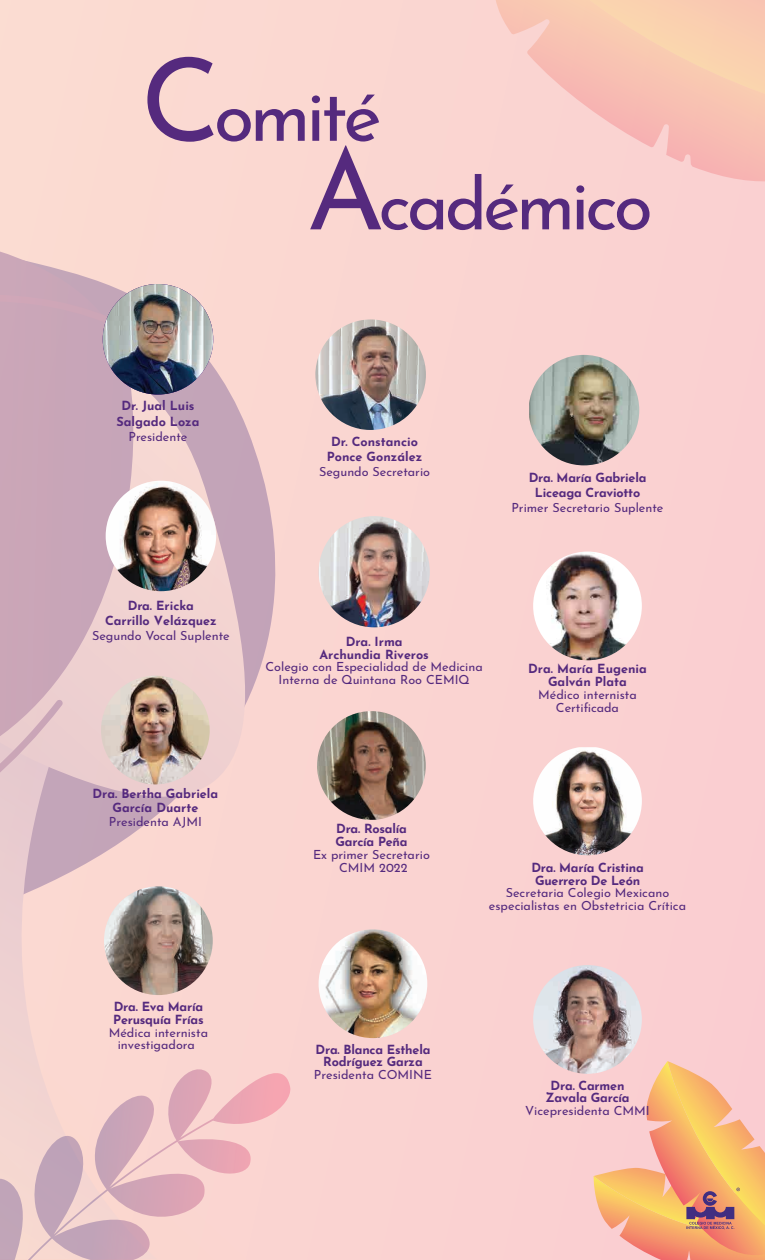
<style>
.page{position:relative;width:765px;height:1260px;background:#fff}
.page>*{position:absolute;margin:0;border:0;box-sizing:border-box;transform-origin:0 0}
.t1{font:73.62px "Josefin Sans";letter-spacing:-.055em;color:#552a7e}
.t2{font:71.5px "Josefin Sans";letter-spacing:-.055em;color:#552a7e}
.t3{font:700 12.62px/12.8px "Josefin Sans";letter-spacing:-.015em;color:#552a7e;text-align:center}
.t4{font:12.62px/12.8px "Josefin Sans";color:#552a7e;text-align:center}
.s1{font-size:114.88px}
.s2{font-size:111.5px}
</style>
<div class="page">
<div style="left:154px;top:0;width:611px;height:1260px;background:#fad3d1"></div>
<div style="left:195px;top:250px;width:80px;height:819px;background:#fad6d1"></div>
<div style="left:154px;top:858px;width:74px;height:211px;background:#fad6d1"></div>
<svg style="left:154px;top:288px;width:121px;height:570px;background:#e8c6c9"></svg>
<svg style="left:0;top:0;width:154px;height:1069px;background:#e7c6c9"></svg>
<svg style="left:0;top:25px;width:195px;height:575px;background:#e5c3c6"></svg>
<svg style="left:0;top:699px;width:63px;height:370px;background:#e7c8cb"></svg>
<svg style="left:490px;top:0;width:275px;height:181px;background:#f9cac6"></svg>
<svg style="left:497px;top:0;width:268px;height:121px;background:#f9c9b6"></svg>
<svg style="left:0;top:1069px;width:290px;height:191px;background:#eac3c6"></svg>
<svg style="left:593px;top:1061px;width:172px;height:199px;background:#f4b68c"></svg>
<img style="left:533px;top:747px;width:109px;height:108px">
<img style="left:319px;top:516px;width:111px;height:111px;border-radius:56px">
<img style="left:533px;top:552px;width:109px;height:108px;border-radius:54px">
<img style="left:101px;top:676px;width:109px;height:108px;border-radius:54px">
<img style="left:317px;top:711px;width:109px;height:109px;border-radius:54px">
<img style="left:104px;top:886px;width:109px;height:109px;border-radius:54px">
<img style="left:533px;top:965px;width:109px;height:109px;border-radius:54px">
<img style="left:319px;top:929px;width:108px;height:109px;border-radius:54px">
<img style="left:103px;top:284px;width:110px;height:111px;border-radius:55px">
<img style="left:315px;top:319px;width:111px;height:111px;border-radius:55px">
<img style="left:529px;top:355px;width:110px;height:110px">
<img style="left:106px;top:481px;width:110px;height:110px;border-radius:55px">
<h1 class="t1" style="left:141px;top:54px;width:242px"><span class="s1">C</span>omité</h1>
<h2 class="t2" style="left:307px;top:145px;width:348px"><span class="s2">A</span>cadémico</h2>
<p class="t3" style="left:116px;top:397px;width:85px;line-height:15.1px">Dr. Jual Luis<br>Salgado Loza</p>
<p class="t4" style="left:129px;top:428px;width:60px">Presidente</p>
<p class="t3" style="left:105px;top:596px;width:113px;line-height:15.1px">Dra. Ericka<br>Carrillo Velázquez</p>
<p class="t4" style="left:92px;top:627px;width:139px">Segundo Vocal Suplente</p>
<p class="t3" style="left:93px;top:784px;width:127px;line-height:14.1px">Dra. Bertha Gabriela<br>García Duarte</p>
<p class="t4" style="left:109px;top:814px;width:95px">Presidenta AJMI</p>
<p class="t3" style="left:113px;top:998px;width:92px;text-align:left">Dra. Eva María<br>Perusquía Frías</p>
<p class="t4" style="left:109px;top:1024px;width:101px">Médica internista investigadora</p>
<p class="t3" style="left:327px;top:432px;width:97px;line-height:15.1px">Dr. Constancio<br>Ponce González</p>
<p class="t4" style="left:319px;top:464px;width:113px">Segundo Secretario</p>
<p class="t3" style="left:529px;top:468px;width:119px;line-height:15.1px">Dra. María Gabriela<br>Liceaga Craviotto</p>
<p class="t4" style="left:511px;top:500px;width:154px">Primer Secretario Suplente</p>
<p class="t3" style="left:319px;top:633px;width:111px">Dra. Irma<br>Archundia Riveros</p>
<p class="t4" style="left:266px;top:659px;width:219px">Colegio con Especialidad de Medicina<br>Interna de Quintana Roo CEMIQ</p>
<p class="t3" style="left:528px;top:661px;width:120px">Dra. María Eugenia<br>Galván Plata</p>
<p class="t4" style="left:538px;top:686px;width:100px">Médico internista<br>Certificada</p>
<p class="t3" style="left:335px;top:821px;width:74px;text-align:left">Dra. Rosalía<br>García Peña</p>
<p class="t4" style="left:313px;top:846px;width:118px">Ex primer Secretario<br>CMIM 2022</p>
<p class="t3" style="left:316px;top:1041px;width:116px">Dra. Blanca Esthela<br>Rodríguez Garza</p>
<p class="t4" style="left:314px;top:1067px;width:119px">Presidenta COMINE</p>
<p class="t3" style="left:531px;top:859px;width:114px;text-align:left">Dra. María Cristina<br>Guerrero De León</p>
<p class="t4" style="left:489px;top:885px;width:199px">Secretaria Colegio Mexicano especialistas en Obstetricia Crítica</p>
<p class="t3" style="left:546px;top:1077px;width:86px">Dra. Carmen<br>Zavala García</p>
<p class="t4" style="left:525px;top:1103px;width:126px">Vicepresidenta CMMI</p>
</div>
